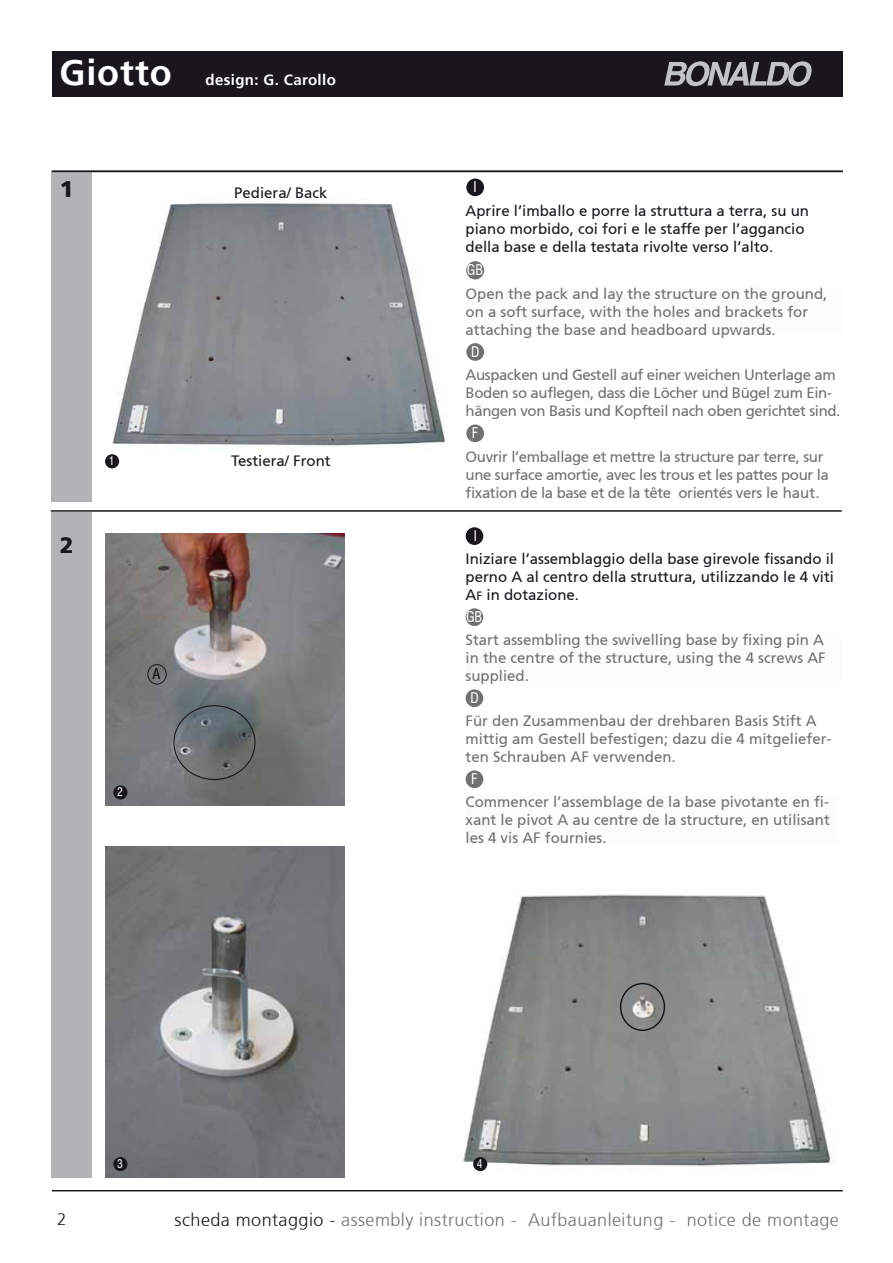
<style>
.page{position:relative;width:893px;height:1263px;background:#fff}
.page>*{position:absolute;margin:0;border:0;box-sizing:border-box;transform-origin:0 0}
.t1{font:700 36px "Frutiger 65";letter-spacing:.025em;color:#fff}
.t2{font:900 22.5px "Frutiger 75";color:#1a171c}
.t3{font:300 18px "Frutiger 45";letter-spacing:.025em;color:#707172}
.t4{font:300 16.8px "Frutiger 45";color:#1a171c}
.t5{font:15px/18px "Frutiger 55 Roman";color:#707172}
.t6{font:15px/18px "Frutiger 55 Roman";letter-spacing:-.025em;color:#707172}
.t7{font:15px/18px "Frutiger 55 Roman";color:#1a171c}
.t8{font:700 15px "Frutiger 65";letter-spacing:.025em;color:#fff}
.t9{font:condensed 14.4px "Swiss 721 BT";color:#fff}
.t10{font:condensed 14.4px "Swiss 721 BT";color:#000}
.t11{font:condensed 11.55px "Swiss 721 BT";color:#fff}
.s1{font-size:12px}
.s2{color:#1a171c}
</style>
<div class="page">
<div style="left:52px;top:51px;width:791px;height:45px;background:#1a171c"></div>
<svg style="left:664px;top:61px;width:148px;height:25px"></svg>
<hr style="left:52px;top:1190px;width:791px;height:1px;background:#1a171c">
<img style="left:105px;top:533px;width:239px;height:273px">
<div style="left:51px;top:171px;width:41px;height:330px;background:#b1b3b4"></div>
<hr style="left:52px;top:171px;width:791px;height:1px;background:#1a171c">
<div style="left:466px;top:178px;width:18px;height:18px;background:#1a171c;border-radius:50%"></div>
<div style="left:51px;top:512px;width:41px;height:666px;background:#b1b3b4"></div>
<hr style="left:51px;top:510px;width:791px;height:2px;background:#1a171c">
<div style="left:105px;top:454px;width:14px;height:14px;background:#1a171c;border-radius:50%"></div>
<svg style="left:466px;top:261px;width:18px;height:18px"></svg>
<div style="left:466px;top:262px;width:18px;height:17px;background:#707172;border-radius:50%"></div>
<div style="left:466px;top:343px;width:18px;height:18px;background:#707172;border-radius:50%"></div>
<div style="left:466px;top:424px;width:18px;height:18px;background:#707172;border-radius:50%"></div>
<div style="left:173px;top:705px;width:82px;height:75px;border:1px solid #1a171c;border-radius:50%"></div>
<div style="left:147px;top:664px;width:20px;height:20px;border:1px solid #1a171c;border-radius:50%"></div>
<div style="left:466px;top:527px;width:17px;height:18px;background:#1a171c;border-radius:50%"></div>
<div style="left:466px;top:608px;width:17px;height:18px;background:#707172;border-radius:50%"></div>
<div style="left:466px;top:689px;width:17px;height:18px;background:#707172;border-radius:50%"></div>
<div style="left:466px;top:770px;width:17px;height:18px;background:#707172;border-radius:50%"></div>
<div style="left:113px;top:785px;width:15px;height:14px;background:#1a171c;border-radius:50%"></div>
<img style="left:112px;top:203px;width:333px;height:243px">
<img style="left:105px;top:846px;width:239px;height:332px">
<img style="left:460px;top:894px;width:372px;height:278px">
<div style="left:620px;top:983px;width:45px;height:48px;border:2px solid #1a171c;border-radius:50%"></div>
<div style="left:113px;top:1157px;width:14px;height:14px;background:#1a171c;border-radius:50%"></div>
<div style="left:473px;top:1157px;width:14px;height:14px;background:#1a171c;border-radius:50%"></div>
<h1 class="t1" style="left:59px;top:51px;width:114px">Giotto</h1>
<p class="t8" style="left:206px;top:71px;width:132px">design: G. Carollo</p>
<h2 class="t2" style="left:60px;top:176px;width:15px">1</h2>
<p class="t9" style="left:474px;top:178px;width:5px">I</p>
<p class="t7" style="left:234px;top:184px;width:95px">Pediera/ Back</p>
<p class="t7" style="left:466px;top:202px;width:345px">Aprire l’imballo e porre la struttura a terra, su un piano morbido, coi fori e le staffe per l’aggancio della base e della testata rivolte verso l’alto.</p>
<p class="t9" style="left:467px;top:261px;width:18px">GB</p>
<p class="t5" style="left:466px;top:285px;width:363px">Open the pack and lay the structure on the ground, on a soft surface, with the holes and brackets for attaching the base and headboard upwards.</p>
<p class="t9" style="left:471px;top:343px;width:10px">D</p>
<p class="t6" style="left:466px;top:366px;width:376px">Auspacken und Gestell auf einer weichen Unterlage am<br>Boden so auflegen, dass die Löcher und Bügel zum Ein&shy;hängen von Basis und Kopfteil nach oben gerichtet sind.</p>
<h2 class="t2" style="left:60px;top:531px;width:15px">2</h2>
<p class="t11" style="left:109px;top:454px;width:7px">1</p>
<p class="t10" style="left:153px;top:665px;width:9px">A</p>
<p class="t11" style="left:117px;top:785px;width:7px">2</p>
<p class="t7" style="left:231px;top:452px;width:101px">Testiera/ Front</p>
<p class="t9" style="left:472px;top:424px;width:8px">F</p>
<p class="t6" style="left:466px;top:447px;width:365px">Ouvrir l’emballage et mettre la structure par terre, sur une surface amortie, avec les trous et les pattes pour la fixation de la base et de la tête orientés vers le haut.</p>
<p class="t9" style="left:474px;top:527px;width:5px">I</p>
<p class="t7" style="left:466px;top:550px;width:370px;text-align:justify">Iniziare l’assemblaggio della base girevole fissando il perno A al centro della struttura, utilizzando le 4 viti A<span class="s1">F</span> in dotazione.</p>
<p class="t5" style="left:466px;top:631px;width:362px;text-align:justify">Start assembling the swivelling base by fixing pin A in the centre of the structure, using the 4 screws AF supplied.</p>
<p class="t5" style="left:466px;top:712px;width:367px">Für den Zusammenbau der drehbaren Basis Stift A mittig am Gestell befestigen; dazu die 4 mitgeliefer&shy;ten Schrauben AF verwenden.</p>
<p class="t5" style="left:466px;top:793px;width:366px;text-align:justify">Commencer l’assemblage de la base pivotante en fi&shy;xant le pivot A au centre de la structure, en utilisant les 4 vis AF fournies.</p>
<p class="t9" style="left:466px;top:608px;width:18px">GB</p>
<p class="t9" style="left:470px;top:689px;width:10px">D</p>
<p class="t9" style="left:471px;top:770px;width:8px">F</p>
<p class="t11" style="left:117px;top:1157px;width:7px">3</p>
<p class="t11" style="left:477px;top:1157px;width:7px">4</p>
<p class="t4" style="left:57px;top:1209px;width:11px">2</p>
<p class="t3" style="left:175px;top:1209px;width:666px"><span class="s2">scheda montaggio -</span> assembly instruction - Aufbauanleitung - notice de montage</p>
</div>
